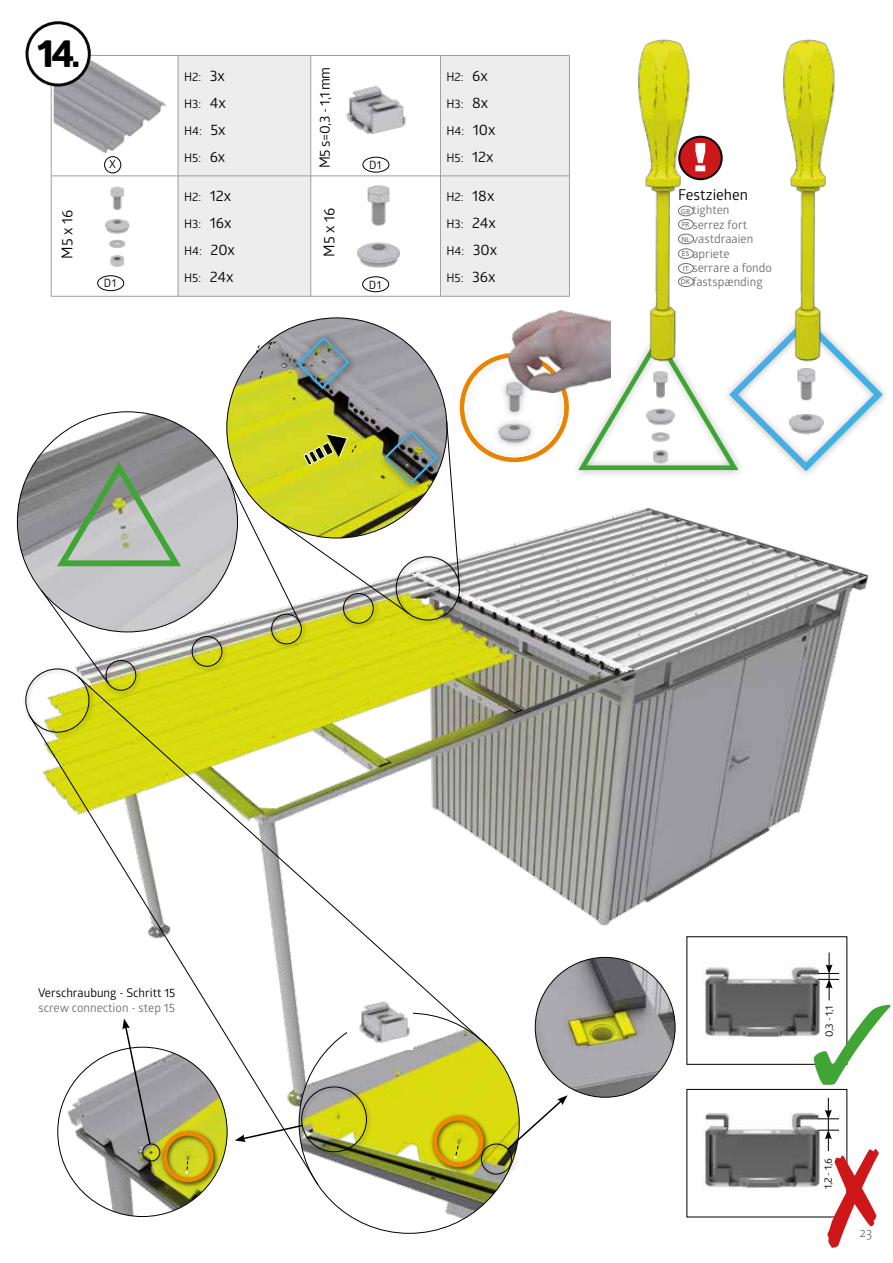
<style>
.page{position:relative;width:893px;height:1263px;background:#fff}
.page>*{position:absolute;margin:0;border:0;box-sizing:border-box;transform-origin:0 0}
.t1{font:800 39px "Glober";color:#000}
.t2{font:15px "Glober";color:#000}
.t3{font:14.25px "Glober";color:#000}
.t4{font:300 13.5px "The Sans";color:#706f6f}
.t5{font:12px "Glober";color:#000}
.t6{font:12px/14.4px "Glober";color:#706f6f}
.t7{font:11.4px "Glober";color:#000}
.t8{font:10.5px "Glober";color:#000}
.t9{font:7.05px/13.4px "Frutiger LT Std";color:#706f6f}
.s1{font-size:34.5px}
.s2{font-size:15px}
</style>
<div class="page">
<img style="left:17px;top:412px;width:220px;height:220px;border-radius:110px">
<img style="left:16px;top:440px;width:875px;height:658px">
<svg style="left:179px;top:56px;width:390px;height:240px;fill:#ededed"></svg>
<hr style="left:51px;top:55px;width:127px;height:1px;background:#9d9d9c">
<hr style="left:51px;top:56px;width:1px;height:120px;background:#9d9d9c">
<hr style="left:178px;top:55px;width:133px;height:1px;background:#9d9d9c">
<hr style="left:311px;top:55px;width:129px;height:1px;background:#9d9d9c">
<hr style="left:310px;top:56px;width:1px;height:120px;background:#9d9d9c">
<hr style="left:440px;top:55px;width:130px;height:1px;background:#9d9d9c">
<hr style="left:440px;top:56px;width:1px;height:120px;background:#9d9d9c">
<hr style="left:569px;top:56px;width:1px;height:120px;background:#9d9d9c">
<hr style="left:51px;top:176px;width:127px;height:1px;background:#9d9d9c">
<hr style="left:51px;top:176px;width:1px;height:120px;background:#9d9d9c">
<hr style="left:178px;top:176px;width:133px;height:1px;background:#9d9d9c">
<hr style="left:178px;top:176px;width:1px;height:120px;background:#9d9d9c">
<hr style="left:51px;top:296px;width:127px;height:1px;background:#9d9d9c">
<hr style="left:178px;top:296px;width:133px;height:1px;background:#9d9d9c">
<hr style="left:311px;top:176px;width:129px;height:1px;background:#9d9d9c">
<hr style="left:310px;top:176px;width:1px;height:120px;background:#9d9d9c">
<hr style="left:440px;top:176px;width:130px;height:1px;background:#9d9d9c">
<hr style="left:440px;top:176px;width:1px;height:120px;background:#9d9d9c">
<hr style="left:569px;top:176px;width:1px;height:120px;background:#9d9d9c">
<hr style="left:311px;top:296px;width:129px;height:1px;background:#9d9d9c">
<hr style="left:440px;top:296px;width:130px;height:1px;background:#9d9d9c">
<img style="left:54px;top:56px;width:129px;height:120px">
<div style="left:362px;top:276px;width:27px;height:16px;border:1px solid #000;border-radius:50%"></div>
<div style="left:97px;top:275px;width:27px;height:16px;border:1px solid #000;border-radius:50%"></div>
<div style="left:27px;top:23px;width:62px;height:62px;background:#fff;border-radius:50%"></div>
<div style="left:26px;top:21px;width:65px;height:66px;border:3px solid #0a0a0a;border-radius:50%"></div>
<div style="left:393px;top:553px;width:73px;height:73px;background:#000;opacity:.75"></div>
<div style="left:341px;top:590px;width:38px;height:39px;background:#000;opacity:.75"></div>
<div style="left:269px;top:611px;width:39px;height:39px;background:#000;opacity:.75"></div>
<div style="left:271px;top:614px;width:31px;height:30px;border:1px solid #000;border-radius:50%"></div>
<div style="left:189px;top:634px;width:39px;height:38px;background:#000;opacity:.75"></div>
<div style="left:192px;top:636px;width:30px;height:30px;border:1px solid #000;border-radius:50%"></div>
<div style="left:103px;top:657px;width:39px;height:39px;background:#000;opacity:.75"></div>
<div style="left:106px;top:660px;width:30px;height:30px;border:1px solid #000;border-radius:50%"></div>
<div style="left:22px;top:665px;width:73px;height:73px;background:#000;opacity:.75"></div>
<img style="left:227px;top:318px;width:220px;height:220px;border-radius:110px">
<img style="left:312px;top:56px;width:127px;height:92px">
<img style="left:313px;top:175px;width:127px;height:105px">
<img style="left:105px;top:186px;width:25px;height:81px">
<svg style="left:446px;top:421px;width:14px;height:167px"></svg>
<svg style="left:41px;top:589px;width:69px;height:96px"></svg>
<div style="left:456px;top:350px;width:117px;height:116px;background:#000;opacity:.3"></div>
<img style="left:465px;top:359px;width:99px;height:98px">
<img style="left:508px;top:310px;width:66px;height:83px">
<svg style="left:52px;top:460px;width:134px;height:109px"></svg>
<img style="left:299px;top:1013px;width:220px;height:220px;border-radius:110px">
<img style="left:58px;top:1047px;width:169px;height:169px;border-radius:85px">
<div style="left:298px;top:1083px;width:75px;height:75px;background:#000;opacity:.75"></div>
<div style="left:301px;top:1087px;width:66px;height:65px;border:1px solid #000;border-radius:50%"></div>
<div style="left:478px;top:1141px;width:40px;height:39px;background:#000;opacity:.75"></div>
<div style="left:481px;top:1144px;width:31px;height:30px;border:1px solid #000;border-radius:50%"></div>
<svg style="left:28px;top:714px;width:290px;height:471px"></svg>
<svg style="left:78px;top:676px;width:409px;height:370px"></svg>
<svg style="left:506px;top:1095px;width:62px;height:56px"></svg>
<img style="left:535px;top:957px;width:140px;height:140px;border-radius:70px">
<svg style="left:235px;top:1124px;width:69px;height:18px"></svg>
<div style="left:572px;top:329px;width:174px;height:150px;background:#000;opacity:.3"></div>
<img style="left:637px;top:39px;width:85px;height:274px">
<div style="left:722px;top:311px;width:168px;height:168px;background:#fff"></div>
<svg style="left:574px;top:313px;width:311px;height:163px"></svg>
<div style="left:678px;top:206px;width:15px;height:10px;background:#fff;border-radius:50%"></div>
<div style="left:678px;top:206px;width:16px;height:10px;border:1px solid #706f6f;border-radius:50%"></div>
<div style="left:678px;top:219px;width:15px;height:10px;background:#fff;border-radius:50%"></div>
<div style="left:678px;top:219px;width:16px;height:10px;border:1px solid #706f6f;border-radius:50%"></div>
<div style="left:678px;top:234px;width:15px;height:10px;background:#fff;border-radius:50%"></div>
<div style="left:678px;top:234px;width:16px;height:10px;border:1px solid #706f6f;border-radius:50%"></div>
<div style="left:678px;top:263px;width:15px;height:10px;background:#fff;border-radius:50%"></div>
<div style="left:678px;top:263px;width:16px;height:10px;border:1px solid #706f6f;border-radius:50%"></div>
<div style="left:678px;top:249px;width:15px;height:9px;background:#fff;border-radius:50%"></div>
<div style="left:678px;top:249px;width:16px;height:10px;border:1px solid #706f6f;border-radius:50%"></div>
<div style="left:678px;top:277px;width:15px;height:9px;background:#fff;border-radius:50%"></div>
<div style="left:678px;top:277px;width:16px;height:10px;border:1px solid #706f6f;border-radius:50%"></div>
<div style="left:679px;top:137px;width:43px;height:42px;background:#cd1719;border-radius:50%"></div>
<div style="left:678px;top:136px;width:45px;height:44px;border:2px solid #0a0a0a;border-radius:50%"></div>
<svg style="left:695px;top:143px;width:10px;height:28px"></svg>
<svg style="left:268px;top:341px;width:4px;height:9px"></svg>
<svg style="left:259px;top:370px;width:5px;height:9px"></svg>
<svg style="left:255px;top:345px;width:5px;height:9px"></svg>
<div style="left:104px;top:156px;width:17px;height:17px;border:1px solid #000;border-radius:50%"></div>
<div style="left:362px;top:157px;width:27px;height:16px;border:1px solid #000;border-radius:50%"></div>
<div style="left:291px;top:331px;width:67px;height:67px;background:#000;opacity:.75"></div>
<svg style="left:295px;top:335px;width:56px;height:56px"></svg>
<div style="left:378px;top:425px;width:69px;height:68px;background:#000;opacity:.75"></div>
<svg style="left:227px;top:429px;width:213px;height:194px"></svg>
<div style="left:160px;top:1128px;width:59px;height:60px;background:#000;opacity:.75"></div>
<div style="left:430px;top:1113px;width:59px;height:60px;background:#000;opacity:.75"></div>
<img style="left:775px;top:383px;width:64px;height:71px">
<img style="left:754px;top:39px;width:113px;height:344px">
<img style="left:688px;top:938px;width:157px;height:125px">
<div style="left:686px;top:936px;width:161px;height:129px;border:1px solid #000"></div>
<svg style="left:814px;top:952px;width:76px;height:133px"></svg>
<img style="left:688px;top:1091px;width:157px;height:100px">
<div style="left:686px;top:1089px;width:161px;height:128px;border:1px solid #000"></div>
<svg style="left:818px;top:1098px;width:61px;height:150px"></svg>
<img style="left:348px;top:992px;width:65px;height:58px">
<svg style="left:122px;top:1018px;width:99px;height:165px"></svg>
<div style="left:140px;top:1141px;width:26px;height:26px;background:#000;opacity:.75"></div>
<div style="left:142px;top:1144px;width:18px;height:17px;border:1px solid #000;border-radius:50%"></div>
<svg style="left:425px;top:1109px;width:66px;height:59px"></svg>
<h1 class="t1" style="left:37px;top:25px;width:44px">14<span class="s1">.</span></h1>
<p class="t7" style="left:109px;top:156px;width:8px">X</p>
<p class="t5" style="left:184px;top:68px;width:43px">H2: <span class="s2">3x</span></p>
<p class="t5" style="left:184px;top:95px;width:43px">H3: <span class="s2">4x</span></p>
<p class="t5" style="left:184px;top:122px;width:43px">H4: <span class="s2">5x</span></p>
<p class="t5" style="left:184px;top:149px;width:43px">H5: <span class="s2">6x</span></p>
<p class="t3" style="left:315px;top:168px;width:103px;rotate:-90deg">M5 s=0,3 - 1,1 mm</p>
<p class="t7" style="left:369px;top:157px;width:14px">D1</p>
<p class="t5" style="left:184px;top:188px;width:49px">H2: <span class="s2">12x</span></p>
<p class="t5" style="left:184px;top:215px;width:49px">H3: <span class="s2">16x</span></p>
<p class="t5" style="left:184px;top:242px;width:53px">H4: <span class="s2">20x</span></p>
<p class="t5" style="left:184px;top:269px;width:51px">H5: <span class="s2">24x</span></p>
<p class="t2" style="left:57px;top:259px;width:50px;rotate:-90deg">M5 x 16</p>
<p class="t2" style="left:319px;top:257px;width:50px;rotate:-90deg">M5 x 16</p>
<p class="t7" style="left:104px;top:275px;width:14px">D1</p>
<p class="t7" style="left:369px;top:276px;width:14px">D1</p>
<p class="t5" style="left:446px;top:68px;width:43px">H2: <span class="s2">6x</span></p>
<p class="t5" style="left:446px;top:95px;width:43px">H3: <span class="s2">8x</span></p>
<p class="t5" style="left:446px;top:122px;width:51px">H4: <span class="s2">10x</span></p>
<p class="t5" style="left:446px;top:149px;width:49px">H5: <span class="s2">12x</span></p>
<p class="t5" style="left:446px;top:188px;width:49px">H2: <span class="s2">18x</span></p>
<p class="t5" style="left:446px;top:215px;width:51px">H3: <span class="s2">24x</span></p>
<p class="t5" style="left:446px;top:242px;width:52px">H4: <span class="s2">30x</span></p>
<p class="t5" style="left:446px;top:269px;width:51px">H5: <span class="s2">36x</span></p>
<p class="t2" style="left:678px;top:184px;width:71px">Festziehen</p>
<p class="t6" style="left:692px;top:202px;width:81px">tighten<br>serrez fort vastdraaien apriete<br>serrare a fondo fastspænding</p>
<p class="t9" style="left:681px;top:204px;width:11px">GB<br>FR</p>
<p class="t9" style="left:681px;top:232px;width:10px">NL</p>
<p class="t9" style="left:683px;top:262px;width:7px">IT</p>
<p class="t9" style="left:682px;top:247px;width:9px">ES</p>
<p class="t9" style="left:681px;top:275px;width:11px">DK</p>
<p class="t5" style="left:38px;top:985px;width:139px">Verschraubung - Schritt 15</p>
<p class="t6" style="left:38px;top:1000px;width:138px">screw connection - step 15</p>
<p class="t8" style="left:822px;top:1037px;width:32px;rotate:-90deg">0,3 - 1,1</p>
<p class="t8" style="left:821px;top:1189px;width:32px;rotate:-90deg">1,2 - 1,6</p>
<p class="t4" style="left:859px;top:1221px;width:14px">23</p>
</div>
